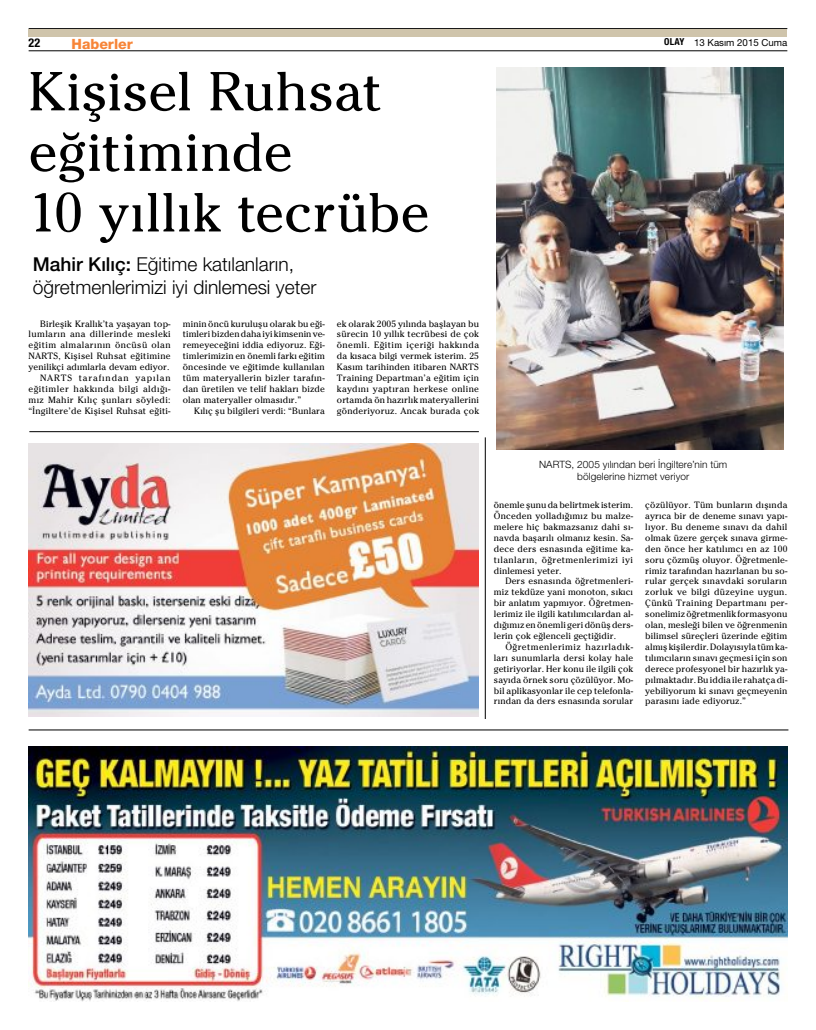
<style>
.page{position:relative;width:816px;height:1030px;background:#fff}
.page>*{position:absolute;margin:0;border:0;box-sizing:border-box;transform-origin:0 0}
.t1{font:54.5px/60.5px "Chelsey";letter-spacing:.005em;color:#000}
.t2{font:300 19.12px/23.1px "Helvetica Neue LT Pro";color:#000}
.t3{font:800 14.12px "Helvetica Neue LT Pro";color:#f78538}
.t4{font:700 condensed 12.12px "Helvetica Neue LT Pro";color:#000}
.t5{font:300 10.12px/12.1px "Helvetica Neue LT Pro";letter-spacing:.01em;color:#000;text-align:center}
.t6{font:9.75px "Helvetica Neue LT Pro";color:#000}
.t7{font:9.12px/10.9px "Chelsey";letter-spacing:.01em;color:#000;text-align:justify}
.t8{font:9.12px/10.9px "Chelsey";letter-spacing:.035em;color:#000;text-align:right}
.s1{font-weight:700;font-stretch:condensed;font-size:9.62px}
.s2{font-weight:500}
</style>
<div class="page">
<hr style="left:29px;top:28px;width:758px;height:1px;background:#000">
<hr style="left:29px;top:51px;width:758px;height:1px;background:#000">
<div style="left:29px;top:29px;width:758px;height:8px;background:#cfc4ab"></div>
<hr style="left:29px;top:729px;width:759px;height:1px;background:#000">
<img style="left:28px;top:747px;width:759px;height:254px">
<hr style="left:29px;top:431px;width:450px;height:1px;background:#000">
<img style="left:29px;top:444px;width:449px;height:272px">
<hr style="left:484px;top:437px;width:1px;height:282px;background:#000">
<img style="left:496px;top:68px;width:287px;height:381px">
<h3 class="t4" style="left:29px;top:36px;width:13px">22</h3>
<h3 class="t3" style="left:72px;top:36px;width:63px">Haberler</h3>
<p class="t6" style="left:664px;top:36px;width:125px"><span class="s1">OLAY</span> 13 Kasım 2015 Cuma</p>
<h1 class="t1" style="left:29px;top:61px;width:402px">Kişisel Ruhsat eğitiminde<br>10 yıllık tecrübe</h1>
<h2 class="t2" style="left:33px;top:254px;width:285px"><span class="s2">Mahir Kılıç:</span> Eğitime katılanların, öğretmenlerimizi iyi dinlemesi yeter</h2>
<p class="t8" style="left:29px;top:318px;width:144px">Birleşik Krallık’ta yaşayan top&shy;lumların ana dillerinde mesleki eğitim almalarının öncüsü olan NARTS, Kişisel Ruhsat eğitimine yenilikçi adımlarla devam ediyor.<br>NARTS tarafından yapılan eğitimler hakkında bilgi aldığı&shy;mız Mahir Kılıç şunları söyledi: “İngiltere’de Kişisel Ruhsat eğiti-</p>
<p class="t7" style="left:183px;top:318px;width:143px">minin öncü kuruluşu olarak bu eği&shy;timleribizdendaha iyi kimseninve&shy;remeyeceğini iddia ediyoruz. Eği&shy;timlerimizin en önemli farkı eğitim öncesinde ve eğitimde kullanılan tüm materyallerin bizler tarafın&shy;dan üretilen ve telif hakları bizde olan materyaller olmasıdır.”</p>
<p class="t7" style="left:194px;top:405px;width:132px">Kılıç şu bilgileri verdi: “Bunlara</p>
<p class="t7" style="left:337px;top:318px;width:144px">ek olarak 2005 yılında başlayan bu sürecin 10 yıllık tecrübesi de çok önemli. Eğitim içeriği hakkında da kısaca bilgi vermek isterim. 25<br>Kasım tarihinden itibaren NARTS Training Departman’a eğitim için kaydını yaptıran herkese online ortamda ön hazırlık materyallerini gönderiyoruz. Ancak burada çok</p>
<p class="t5" style="left:539px;top:459px;width:190px">NARTS, 2005 yılından beri İngiltere’nin tüm bölgelerine hizmet veriyor</p>
<p class="t7" style="left:494px;top:500px;width:141px">önemle şunudabelirtmek isterim.<br>Önceden yolladığımız bu malze&shy;melere hiç bakmazsanız dahi sı&shy;navda başarılı olmanız kesin. Sa&shy;dece ders esnasında eğitime ka&shy;tılanların, öğretmenlerimizi iyi dinlemesi yeter.</p>
<p class="t7" style="left:494px;top:576px;width:141px;text-indent:11px">Ders esnasında öğretmenleri&shy;miz tekdüze yani monoton, sıkıcı bir anlatım yapmıyor. Öğretmen&shy;lerimiz ile ilgili katılımcılardan al&shy;dığımız en önemli geri dönüş ders&shy;lerin çok eğlenceli geçtiğidir.</p>
<p class="t7" style="left:494px;top:641px;width:141px;text-indent:11px">Öğretmenlerimiz hazırladık&shy;ları sunumlarla dersi kolay hale getiriyorlar. Her konu ile ilgili çok sayıda örnek soru çözülüyor. Mo&shy;bil aplikasyonlar ile cep telefonla&shy;rından da ders esnasında sorular</p>
<p class="t7" style="left:645px;top:500px;width:144px">çözülüyor. Tüm bunların dışında ayrıca bir de deneme sınavı yapı&shy;lıyor. Bu deneme sınavı da dahil olmak üzere gerçek sınava girme&shy;den önce her katılımcı en az 100 soru çözmüş oluyor. Öğretmenle&shy;rimiz tarafından hazırlanan bu so&shy;rular gerçek sınavdaki soruların zorluk ve bilgi düzeyine uygun.<br>Çünkü Training Departmanı per&shy;sonelimizöğretmenlik formasyonu olan, mesleği bilen ve öğrenmenin bilimsel süreçleri üzerinde eğitim almış kişilerdir.Dolayısıyla tüm ka&shy;tılımcıların sınavı geçmesi için son derece profesyonel bir hazırlık ya&shy;pılmaktadır.Bu iddia ile rahatçadi&shy;yebiliyorum ki sınavı geçmeyenin parasını iade ediyoruz.”</p>
</div>
